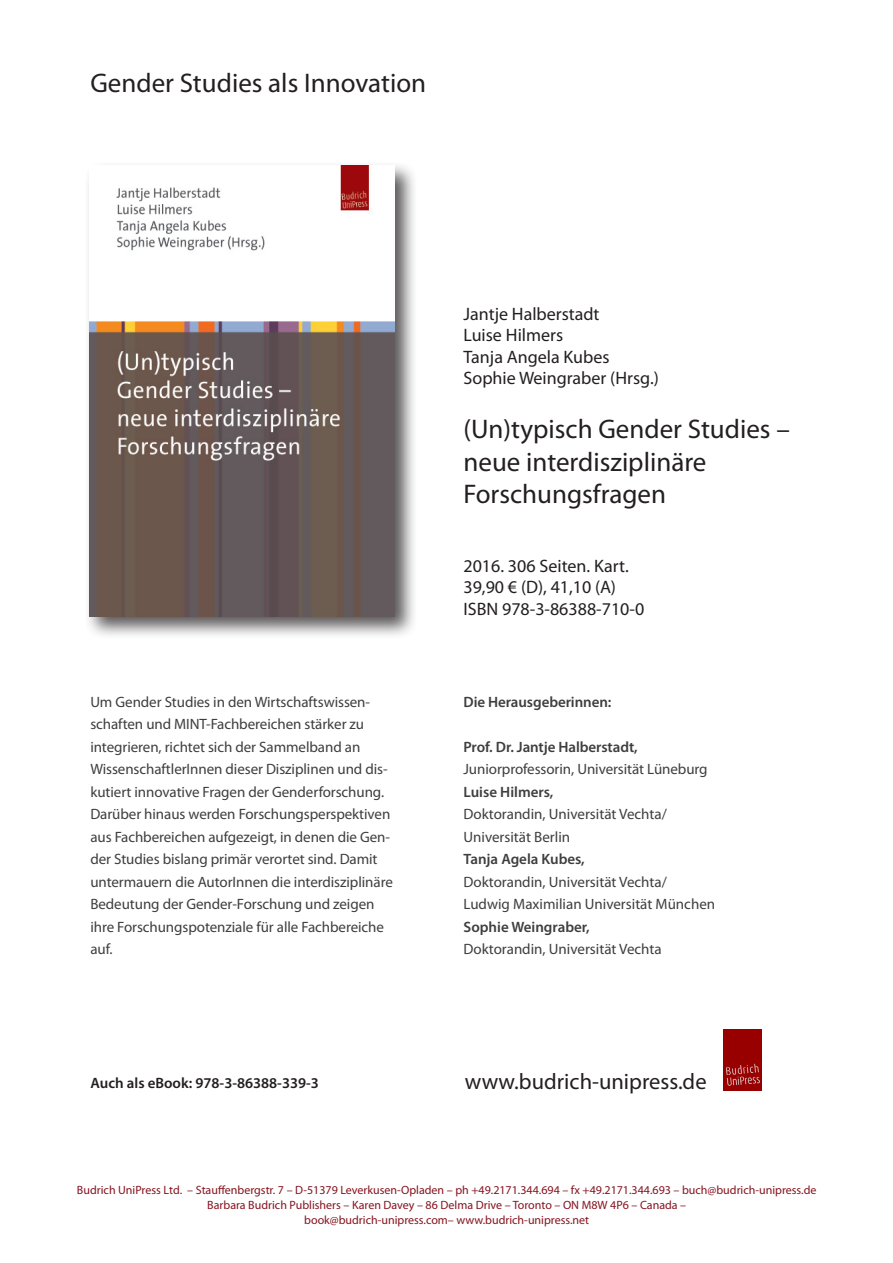
<style>
.page{position:relative;width:893px;height:1263px;background:#fff}
.page>*{position:absolute;margin:0;border:0;box-sizing:border-box;transform-origin:0 0}
.t1{font:27px "Myriad Pro";color:#231f20}
.t2{font:22.5px "Myriad Pro";color:#231f20}
.t3{font:18px "Myriad Pro";color:#231f20}
.t4{font:15px/22.5px "Myriad Pro";letter-spacing:-.005em;color:#3e3e3f}
.t5{font:600 15px "Myriad Pro";letter-spacing:-.005em;color:#3e3e3f}
.t6{font:600 15px "Myriad Pro";color:#231f20}
.t7{font:12px "Myriad Pro";color:#851420}
</style>
<div class="page">
<div style="left:84px;top:160px;width:334px;height:480px;background:#231f20;opacity:.75"></div>
<img style="left:89px;top:166px;width:305px;height:451px">
<img style="left:724px;top:1029px;width:37px;height:61px">
<p class="t1" style="left:90px;top:66px;width:337px">Gender Studies als Innovation</p>
<p class="t4" style="left:90px;top:690px;width:304px">Um Gender Studies in den Wirtschaftswissen&shy;schaften und MINT-Fachbereichen stärker zu integrieren, richtet sich der Sammelband an WissenschaftlerInnen dieser Disziplinen und dis&shy;kutiert innovative Fragen der Genderforschung.<br>Darüber hinaus werden Forschungsperspektiven aus Fachbereichen aufgezeigt, in denen die Gen&shy;der Studies bislang primär verortet sind. Damit untermauern die AutorInnen die interdisziplinäre Bedeutung der Gender-Forschung und zeigen ihre Forschungspotenziale für alle Fachbereiche auf.</p>
<p class="t3" style="left:463px;top:303px;width:138px">Jantje Halberstadt</p>
<p class="t3" style="left:463px;top:324px;width:101px">Luise Hilmers</p>
<p class="t3" style="left:463px;top:346px;width:148px">Tanja Angela Kubes</p>
<p class="t3" style="left:463px;top:367px;width:197px">Sophie Weingraber (Hrsg.)</p>
<p class="t1" style="left:463px;top:413px;width:328px">(Un)typisch Gender Studies –</p>
<p class="t1" style="left:463px;top:445px;width:244px">neue interdisziplinäre</p>
<p class="t1" style="left:463px;top:478px;width:204px">Forschungsfragen</p>
<p class="t3" style="left:463px;top:554px;width:167px">2016. 306 Seiten. Kart.</p>
<p class="t3" style="left:463px;top:576px;width:154px">39,90 € (D), 41,10 (A)</p>
<p class="t3" style="left:463px;top:598px;width:182px">ISBN 978-3-86388-710-0</p>
<p class="t5" style="left:463px;top:692px;width:149px">Die Herausgeberinnen:</p>
<p class="t5" style="left:463px;top:737px;width:176px">Prof. Dr. Jantje Halberstadt,</p>
<p class="t4" style="left:463px;top:757px;width:246px">Juniorprofessorin, Universität Lüneburg</p>
<p class="t5" style="left:463px;top:782px;width:91px">Luise Hilmers,</p>
<p class="t4" style="left:463px;top:802px;width:205px">Doktorandin, Universität Vechta/</p>
<p class="t4" style="left:463px;top:825px;width:108px">Universität Berlin</p>
<p class="t5" style="left:463px;top:849px;width:123px">Tanja Agela Kubes,</p>
<p class="t4" style="left:463px;top:870px;width:205px">Doktorandin, Universität Vechta/</p>
<p class="t4" style="left:463px;top:892px;width:253px">Ludwig Maximilian Universität München</p>
<p class="t5" style="left:463px;top:917px;width:128px">Sophie Weingraber,</p>
<p class="t4" style="left:463px;top:937px;width:200px">Doktorandin, Universität Vechta</p>
<p class="t6" style="left:91px;top:1073px;width:230px">Auch als eBook: 978-3-86388-339-3</p>
<p class="t2" style="left:465px;top:1068px;width:243px">www.budrich-unipress.de</p>
<p class="t7" style="left:77px;top:1183px;width:741px">Budrich UniPress Ltd. – Stauffenbergstr. 7 – D-51379 Leverkusen-Opladen – ph +49.2171.344.694 – fx +49.2171.344.693 – buch@budrich-unipress.de</p>
<p class="t7" style="left:207px;top:1198px;width:480px">Barbara Budrich Publishers – Karen Davey – 86 Delma Drive – Toronto – ON M8W 4P6 – Canada –</p>
<p class="t7" style="left:304px;top:1213px;width:286px">book@budrich-unipress.com– www.budrich-unipress.net</p>
</div>
